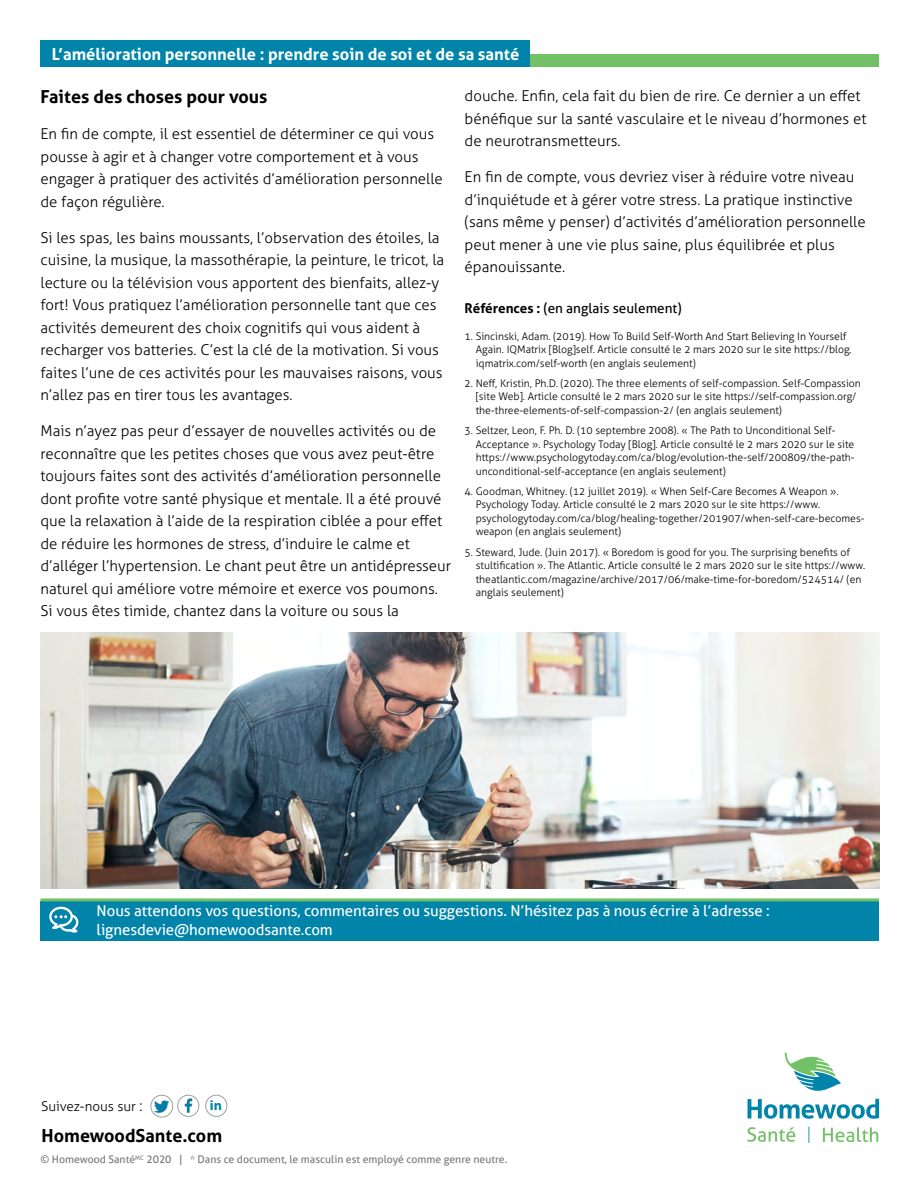
<style>
.page{position:relative;width:918px;height:1188px;background:#fff}
.page>*{position:absolute;margin:0;border:0;box-sizing:border-box;transform-origin:0 0}
.t1{font:700 18px "Aller";color:#000}
.t2{font:700 16.5px "Aller";color:#fff}
.t3{font:300 15px/22.5px "Aller";color:#000}
.t4{font:15px/19.5px "Aller";letter-spacing:-.005em;color:#fff}
.t5{font:700 14.1px "Myriad Pro";color:#0083a8}
.t6{font:13.5px "Aller";color:#000}
.t7{font:300 13.5px "Aller";color:#000}
.t8{font:300 10.5px/13.5px "Aller";color:#000}
.t9{font:10.5px "Aller";color:#797a7d}
.s1{font-weight:700}
.s2{font-size:15px}
</style>
<div class="page">
<svg style="left:748px;top:1052px;width:131px;height:67px"></svg>
<svg style="left:823px;top:1127px;width:55px;height:15px"></svg>
<svg style="left:747px;top:1127px;width:48px;height:15px"></svg>
<svg style="left:808px;top:1127px;width:1px;height:16px"></svg>
<div style="left:52px;top:54px;width:827px;height:13px;background:#73c167"></div>
<div style="left:40px;top:40px;width:490px;height:27px;background:#0084a9"></div>
<img style="left:41px;top:633px;width:838px;height:255px">
<div style="left:40px;top:901px;width:839px;height:40px;background:#0084a9"></div>
<svg style="left:49px;top:907px;width:30px;height:26px"></svg>
<hr style="left:40px;top:898px;width:839px;height:3px;background:#73c167">
<img style="left:178px;top:1095px;width:21px;height:21px;border-radius:11px">
<div style="left:177px;top:1095px;width:22px;height:22px;border:1px solid #9d9fa2;border-radius:50%"></div>
<div style="left:205px;top:1095px;width:22px;height:22px;border:1px solid #9d9fa2;border-radius:50%"></div>
<img style="left:151px;top:1095px;width:22px;height:22px;border-radius:11px">
<div style="left:151px;top:1095px;width:22px;height:22px;border:1px solid #9d9fa2;border-radius:50%"></div>
<p class="t2" style="left:52px;top:44px;width:469px">L’amélioration personnelle : prendre soin de soi et de sa santé</p>
<p class="t1" style="left:40px;top:86px;width:229px">Faites des choses pour vous</p>
<p class="t3" style="left:40px;top:123px;width:404px">En fin de compte, il est essentiel de déterminer ce qui vous pousse à agir et à changer votre comportement et à vous engager à pratiquer des activités d’amélioration personnelle de façon régulière.</p>
<p class="t3" style="left:40px;top:226px;width:405px">Si les spas, les bains moussants, l’observation des étoiles, la cuisine, la musique, la massothérapie, la peinture, le tricot, la lecture ou la télévision vous apportent des bienfaits, allez-y fort! Vous pratiquez l’amélioration personnelle tant que ces activités demeurent des choix cognitifs qui vous aident à recharger vos batteries. C’est la clé de la motivation. Si vous faites l’une de ces activités pour les mauvaises raisons, vous n’allez pas en tirer tous les avantages.</p>
<p class="t3" style="left:40px;top:420px;width:412px">Mais n’ayez pas peur d’essayer de nouvelles activités ou de reconnaître que les petites choses que vous avez peut-être toujours faites sont des activités d’amélioration personnelle dont profite votre santé physique et mentale. Il a été prouvé que la relaxation à l’aide de la respiration ciblée a pour effet de réduire les hormones de stress, d’induire le calme et d’alléger l’hypertension. Le chant peut être un antidépresseur naturel qui améliore votre mémoire et exerce vos poumons.<br>Si vous êtes timide, chantez dans la voiture ou sous la</p>
<p class="t3" style="left:465px;top:85px;width:403px">douche. Enfin, cela fait du bien de rire. Ce dernier a un effet bénéfique sur la santé vasculaire et le niveau d’hormones et de neurotransmetteurs.</p>
<p class="t3" style="left:465px;top:166px;width:403px">En fin de compte, vous devriez viser à réduire votre niveau d’inquiétude et à gérer votre stress. La pratique instinctive (sans même y penser) d’activités d’amélioration personnelle peut mener à une vie plus saine, plus équilibrée et plus épanouissante.</p>
<p class="t6" style="left:465px;top:300px;width:219px"><span class="s1">Références :</span> (en anglais seulement)</p>
<p class="t8" style="left:476px;top:329px;width:378px;text-indent:-11px">1. Sincinski, Adam. (2019). How To Build Self-Worth And Start Believing In Yourself<br>Again. IQMatrix [Blog]self. Article consulté le 2 mars 2020 sur le site https://blog. iqmatrix.com/self-worth (en anglais seulement)</p>
<p class="t8" style="left:476px;top:376px;width:387px;text-indent:-11px">2. Neff, Kristin, Ph.D. (2020). The three elements of self-compassion. Self-Compassion [site Web]. Article consulté le 2 mars 2020 sur le site https://self-compassion.org/ the-three-elements-of-self-compassion-2/ (en anglais seulement)</p>
<p class="t8" style="left:476px;top:424px;width:380px;text-indent:-11px">3. Seltzer, Leon, F. Ph. D. (10 septembre 2008). « The Path to Unconditional Self-Acceptance ». Psychology Today [Blog]. Article consulté le 2 mars 2020 sur le site https://www.psychologytoday.com/ca/blog/evolution-the-self/200809/the-path&shy;unconditional-self-acceptance (en anglais seulement)</p>
<p class="t8" style="left:476px;top:485px;width:390px;text-indent:-11px">4. Goodman, Whitney. (12 juillet 2019). « When Self-Care Becomes A Weapon ».<br>Psychology Today. Article consulté le 2 mars 2020 sur le site https://www. psychologytoday.com/ca/blog/healing-together/201907/when-self-care-becomes&shy;weapon (en anglais seulement)</p>
<p class="t8" style="left:476px;top:545px;width:391px;text-indent:-11px">5. Steward, Jude. (Juin 2017). « Boredom is good for you. The surprising benefits of stultification ». The Atlantic. Article consulté le 2 mars 2020 sur le site https://www. theatlantic.com/magazine/archive/2017/06/make-time-for-boredom/524514/ (en anglais seulement)</p>
<p class="t4" style="left:97px;top:901px;width:675px">Nous attendons vos questions, commentaires ou suggestions. N’hésitez pas à nous écrire à l’adresse : lignesdevie@homewoodsante.com</p>
<p class="t7" style="left:41px;top:1098px;width:103px">Suivez-nous sur <span class="s2">:</span></p>
<p class="t5" style="left:210px;top:1096px;width:14px">in</p>
<p class="t1" style="left:42px;top:1125px;width:182px">HomewoodSante.com</p>
<p class="t9" style="left:40px;top:1153px;width:468px">© Homewood Santé<sup>MC</sup> 2020 | * Dans ce document, le masculin est employé comme genre neutre.</p>
</div>
